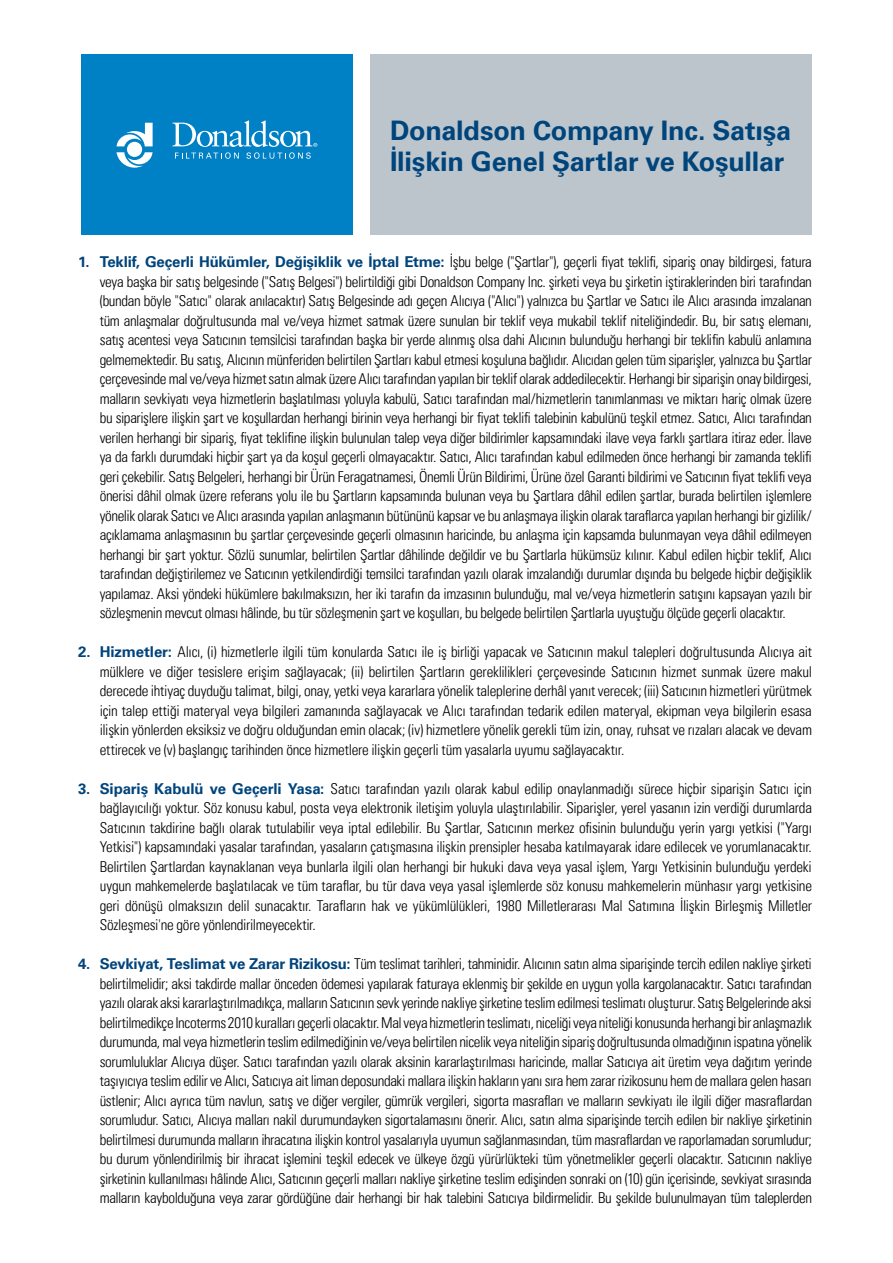
<style>
.page{position:relative;width:893px;height:1263px;background:#fff}
.page>*{position:absolute;margin:0;border:0;box-sizing:border-box;transform-origin:0 0}
.t1{font:700 27px/31.5px "Univers LT Pro 65";letter-spacing:-.01em;color:#00447c}
.t2{font:300 condensed 15px/19.5px "Univers LT Pro";letter-spacing:-.02em;color:#000;text-align:justify}
.t3{font:700 15px "Univers LT Pro 65";color:#00447c}
.s1{font-family:"Univers LT Pro 65";font-weight:700;font-stretch:normal;color:#00447c}
</style>
<div class="page">
<div style="left:371px;top:54px;width:441px;height:180px;background:#bbc5cb"></div>
<div style="left:81px;top:54px;width:272px;height:180px;background:#0081c6"></div>
<svg style="left:116px;top:120px;width:201px;height:48px"></svg>
<h1 class="t1" style="left:390px;top:113px;width:403px">Donaldson Company Inc. Satışa<br>İlişkin Genel Şartlar ve Koşullar</h1>
<p class="t3" style="left:78px;top:251px;width:13px">1.</p>
<p class="t3" style="left:78px;top:641px;width:14px">2.</p>
<p class="t3" style="left:78px;top:778px;width:14px">3.</p>
<p class="t3" style="left:78px;top:953px;width:14px">4.</p>
<p class="t2" style="left:100px;top:251px;width:714px"><span class="s1">Teklif, Geçerli Hükümler, Değişiklik ve İptal Etme:</span> İşbu belge ("Şartlar"), geçerli fiyat teklifi, sipariş onay bildirgesi, fatura veya başka bir satış belgesinde ("Satış Belgesi") belirtildiği gibi Donaldson Company Inc. şirketi veya bu şirketin iştiraklerinden biri tarafından (bundan böyle "Satıcı" olarak anılacaktır) Satış Belgesinde adı geçen Alıcıya ("Alıcı") yalnızca bu Şartlar ve Satıcı ile Alıcı arasında imzalanan tüm anlaşmalar doğrultusunda mal ve/veya hizmet satmak üzere sunulan bir teklif veya mukabil teklif niteliğindedir. Bu, bir satış elemanı, satış acentesi veya Satıcının temsilcisi tarafından başka bir yerde alınmış olsa dahi Alıcının bulunduğu herhangi bir teklifin kabulü anlamına gelmemektedir. Bu satış, Alıcının münferiden belirtilen Şartları kabul etmesi koşuluna bağlıdır. Alıcıdan gelen tüm siparişler, yalnızca bu Şartlar çerçevesinde mal ve/veya hizmet satın almak üzere Alıcı tarafından yapılan bir teklif olarak addedilecektir. Herhangi bir siparişin onay bildirgesi, malların sevkiyatı veya hizmetlerin başlatılması yoluyla kabulü, Satıcı tarafından mal/hizmetlerin tanımlanması ve miktarı hariç olmak üzere bu siparişlere ilişkin şart ve koşullardan herhangi birinin veya herhangi bir fiyat teklifi talebinin kabulünü teşkil etmez. Satıcı, Alıcı tarafından verilen herhangi bir sipariş, fiyat teklifine ilişkin bulunulan talep veya diğer bildirimler kapsamındaki ilave veya farklı şartlara itiraz eder. İlave ya da farklı durumdaki hiçbir şart ya da koşul geçerli olmayacaktır. Satıcı, Alıcı tarafından kabul edilmeden önce herhangi bir zamanda teklifi geri çekebilir. Satış Belgeleri, herhangi bir Ürün Feragatnamesi, Önemli Ürün Bildirimi, Ürüne özel Garanti bildirimi ve Satıcının fiyat teklifi veya önerisi dâhil olmak üzere referans yolu ile bu Şartların kapsamında bulunan veya bu Şartlara dâhil edilen şartlar, burada belirtilen işlemlere yönelik olarak Satıcı ve Alıcı arasında yapılan anlaşmanın bütününü kapsar ve bu anlaşmaya ilişkin olarak taraflarca yapılan herhangi bir gizlilik/ açıklamama anlaşmasının bu şartlar çerçevesinde geçerli olmasının haricinde, bu anlaşma için kapsamda bulunmayan veya dâhil edilmeyen herhangi bir şart yoktur. Sözlü sunumlar, belirtilen Şartlar dâhilinde değildir ve bu Şartlarla hükümsüz kılınır. Kabul edilen hiçbir teklif, Alıcı tarafından değiştirilemez ve Satıcının yetkilendirdiği temsilci tarafından yazılı olarak imzalandığı durumlar dışında bu belgede hiçbir değişiklik yapılamaz. Aksi yöndeki hükümlere bakılmaksızın, her iki tarafın da imzasının bulunduğu, mal ve/veya hizmetlerin satışını kapsayan yazılı bir sözleşmenin mevcut olması hâlinde, bu tür sözleşmenin şart ve koşulları, bu belgede belirtilen Şartlarla uyuştuğu ölçüde geçerli olacaktır.</p>
<p class="t2" style="left:100px;top:641px;width:714px"><span class="s1">Hizmetler:</span> Alıcı, (i) hizmetlerle ilgili tüm konularda Satıcı ile iş birliği yapacak ve Satıcının makul talepleri doğrultusunda Alıcıya ait mülklere ve diğer tesislere erişim sağlayacak; (ii) belirtilen Şartların gereklilikleri çerçevesinde Satıcının hizmet sunmak üzere makul derecede ihtiyaç duyduğu talimat, bilgi, onay, yetki veya kararlara yönelik taleplerine derhâl yanıt verecek; (iii) Satıcının hizmetleri yürütmek için talep ettiği materyal veya bilgileri zamanında sağlayacak ve Alıcı tarafından tedarik edilen materyal, ekipman veya bilgilerin esasa ilişkin yönlerden eksiksiz ve doğru olduğundan emin olacak; (iv) hizmetlere yönelik gerekli tüm izin, onay, ruhsat ve rızaları alacak ve devam ettirecek ve (v) başlangıç tarihinden önce hizmetlere ilişkin geçerli tüm yasalarla uyumu sağlayacaktır.</p>
<p class="t2" style="left:100px;top:778px;width:714px"><span class="s1">Sipariş Kabulü ve Geçerli Yasa:</span> Satıcı tarafından yazılı olarak kabul edilip onaylanmadığı sürece hiçbir siparişin Satıcı için bağlayıcılığı yoktur. Söz konusu kabul, posta veya elektronik iletişim yoluyla ulaştırılabilir. Siparişler, yerel yasanın izin verdiği durumlarda Satıcının takdirine bağlı olarak tutulabilir veya iptal edilebilir. Bu Şartlar, Satıcının merkez ofisinin bulunduğu yerin yargı yetkisi ("Yargı Yetkisi") kapsamındaki yasalar tarafından, yasaların çatışmasına ilişkin prensipler hesaba katılmayarak idare edilecek ve yorumlanacaktır.<br>Belirtilen Şartlardan kaynaklanan veya bunlarla ilgili olan herhangi bir hukuki dava veya yasal işlem, Yargı Yetkisinin bulunduğu yerdeki uygun mahkemelerde başlatılacak ve tüm taraflar, bu tür dava veya yasal işlemlerde söz konusu mahkemelerin münhasır yargı yetkisine geri dönüşü olmaksızın delil sunacaktır. Tarafların hak ve yükümlülükleri, 1980 Milletlerarası Mal Satımına İlişkin Birleşmiş Milletler Sözleşmesi'ne göre yönlendirilmeyecektir.</p>
<p class="t2" style="left:100px;top:953px;width:714px"><span class="s1">Sevkiyat, Teslimat ve Zarar Rizikosu:</span> Tüm teslimat tarihleri, tahminidir. Alıcının satın alma siparişinde tercih edilen nakliye şirketi belirtilmelidir; aksi takdirde mallar önceden ödemesi yapılarak faturaya eklenmiş bir şekilde en uygun yolla kargolanacaktır. Satıcı tarafından yazılı olarak aksi kararlaştırılmadıkça, malların Satıcının sevk yerinde nakliye şirketine teslim edilmesi teslimatı oluşturur. Satış Belgelerinde aksi belirtilmedikçe Incoterms 2010 kuralları geçerli olacaktır. Mal veya hizmetlerin teslimatı, niceliği veya niteliği konusunda herhangi bir anlaşmazlık durumunda, mal veya hizmetlerin teslim edilmediğinin ve/veya belirtilen nicelik veya niteliğin sipariş doğrultusunda olmadığının ispatına yönelik sorumluluklar Alıcıya düşer. Satıcı tarafından yazılı olarak aksinin kararlaştırılması haricinde, mallar Satıcıya ait üretim veya dağıtım yerinde taşıyıcıya teslim edilir ve Alıcı, Satıcıya ait liman deposundaki mallara ilişkin hakların yanı sıra hem zarar rizikosunu hem de mallara gelen hasarı üstlenir; Alıcı ayrıca tüm navlun, satış ve diğer vergiler, gümrük vergileri, sigorta masrafları ve malların sevkiyatı ile ilgili diğer masraflardan sorumludur. Satıcı, Alıcıya malları nakil durumundayken sigortalamasını önerir. Alıcı, satın alma siparişinde tercih edilen bir nakliye şirketinin belirtilmesi durumunda malların ihracatına ilişkin kontrol yasalarıyla uyumun sağlanmasından, tüm masraflardan ve raporlamadan sorumludur; bu durum yönlendirilmiş bir ihracat işlemini teşkil edecek ve ülkeye özgü yürürlükteki tüm yönetmelikler geçerli olacaktır. Satıcının nakliye şirketinin kullanılması hâlinde Alıcı, Satıcının geçerli malları nakliye şirketine teslim edişinden sonraki on (10) gün içerisinde, sevkiyat sırasında malların kaybolduğuna veya zarar gördüğüne dair herhangi bir hak talebini Satıcıya bildirmelidir. Bu şekilde bulunulmayan tüm taleplerden</p>
</div>
